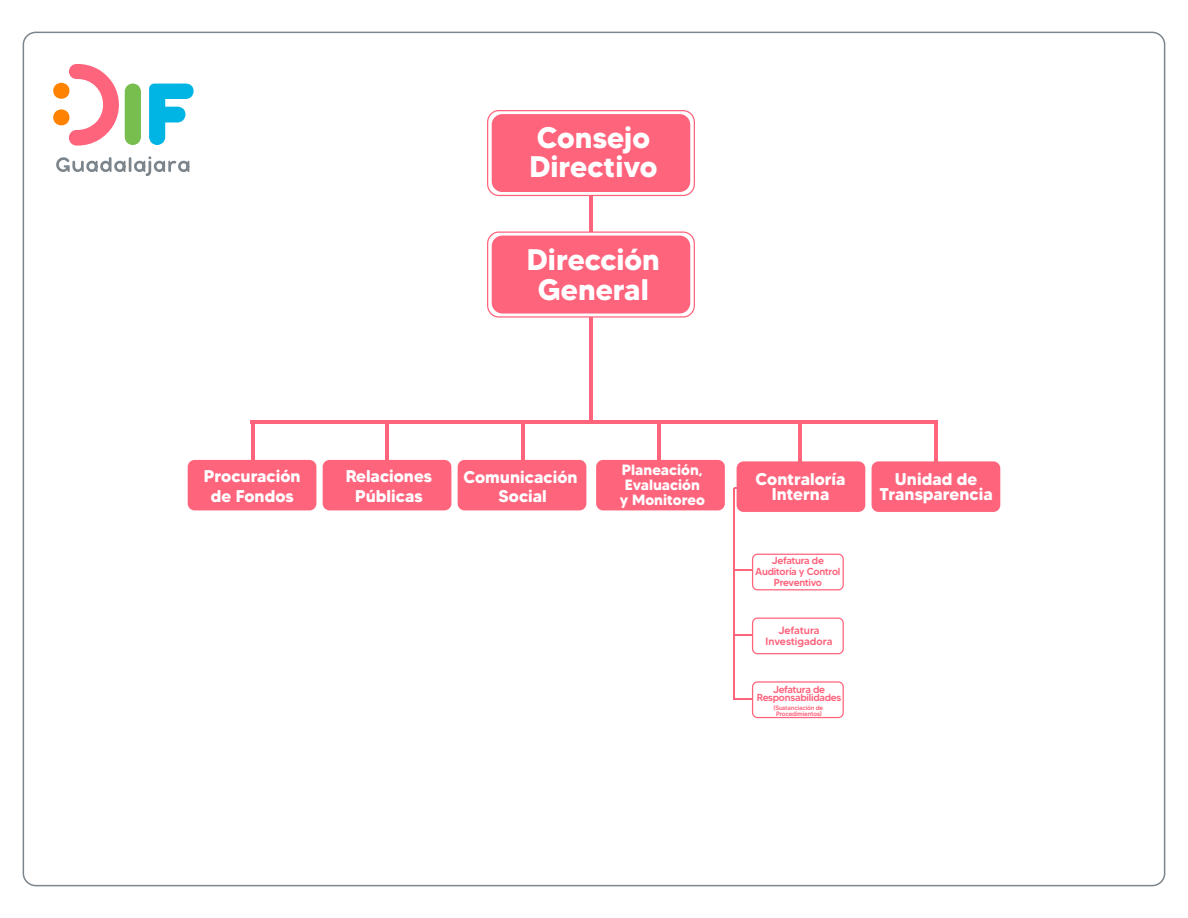
<style>
.page{position:relative;width:1188px;height:918px;background:#fff}
.page>*{position:absolute;margin:0;border:0;box-sizing:border-box;transform-origin:0 0}
.t1{font:700 29.7px/29.7px "MADETOMMY";color:#fff}
.t2{font:700 16.95px/19px "MADETOMMY";color:#fff;text-align:center}
.t3{font:700 14.85px/14.9px "MADETOMMY";color:#fff;text-align:center}
.t4{font:500 10.65px/10.6px "MADETOMMY";color:#ff647d;text-align:center}
.t5{font:500 10.2px/10.6px "MADETOMMY";letter-spacing:-.025em;color:#ff647d;text-align:center}
.t6{font:500 6.3px/6.3px "MADETOMMY";letter-spacing:-.025em;color:#ff647d;text-align:center}
</style>
<div class="page">
<div style="left:188px;top:460px;width:128px;height:50px;background:#ff647d;border-radius:7px"></div>
<div style="left:323px;top:460px;width:128px;height:50px;background:#ff647d;border-radius:7px"></div>
<div style="left:458px;top:460px;width:128px;height:50px;background:#ff647d;border-radius:7px"></div>
<div style="left:596px;top:460px;width:129px;height:50px;background:#ff647d;border-radius:7px"></div>
<div style="left:737px;top:461px;width:128px;height:51px;background:#ff647d;border-radius:7px"></div>
<div style="left:872px;top:461px;width:128px;height:51px;background:#ff647d;border-radius:7px"></div>
<hr style="left:251px;top:420px;width:687px;height:4px;background:#ff647d">
<hr style="left:251px;top:422px;width:3px;height:63px;background:#ff647d">
<hr style="left:385px;top:422px;width:4px;height:63px;background:#ff647d">
<hr style="left:521px;top:422px;width:4px;height:63px;background:#ff647d">
<hr style="left:657px;top:422px;width:4px;height:63px;background:#ff647d">
<hr style="left:798px;top:424px;width:4px;height:63px;background:#ff647d">
<hr style="left:934px;top:424px;width:4px;height:63px;background:#ff647d">
<hr style="left:734px;top:488px;width:1px;height:212px;background:#ff647d">
<svg style="left:735px;top:554px;width:109px;height:36px"></svg>
<svg style="left:735px;top:618px;width:109px;height:36px"></svg>
<svg style="left:735px;top:681px;width:109px;height:37px"></svg>
<svg style="left:487px;top:110px;width:208px;height:86px;background:#ff738a"></svg>
<svg style="left:487px;top:231px;width:208px;height:87px;background:#ff758b"></svg>
<hr style="left:589px;top:196px;width:4px;height:36px;background:#ff647d">
<hr style="left:589px;top:317px;width:4px;height:105px;background:#ff647d">
<svg style="left:56px;top:156px;width:133px;height:20px"></svg>
<svg style="left:125px;top:84px;width:16px;height:61px"></svg>
<svg style="left:53px;top:64px;width:66px;height:82px"></svg>
<svg style="left:149px;top:84px;width:45px;height:61px"></svg>
<h1 class="t1" style="left:529px;top:122px;width:130px">Consejo<br>Directivo</h1>
<h1 class="t1" style="left:527px;top:244px;width:135px;text-align:center">Dirección<br>General</h1>
<p class="t2" style="left:204px;top:467px;width:98px">Procuración de Fondos</p>
<p class="t2" style="left:346px;top:467px;width:88px">Relaciones<br>Públicas</p>
<p class="t2" style="left:463px;top:468px;width:116px">Comunicación<br>Social</p>
<p class="t3" style="left:620px;top:463px;width:87px">Planeación,<br>Evaluación y Monitoreo</p>
<p class="t2" style="left:756px;top:471px;width:92px;line-height:14.9px">Contraloría<br>Interna</p>
<p class="t2" style="left:879px;top:471px;width:115px;line-height:14.9px">Unidad de<br>Transparencia</p>
<p class="t5" style="left:755px;top:555px;width:87px">Jefatura de<br>Auditoría y Control<br>Preventivo</p>
<p class="t4" style="left:766px;top:625px;width:68px">Jefatura<br>Investigadora</p>
<p class="t5" style="left:757px;top:685px;width:86px;line-height:8.6px">Jefatura de<br>Responsabilidades</p>
<p class="t6" style="left:773px;top:704px;width:51px">(Sustanciación de<br>Procedimientos)</p>
</div>
